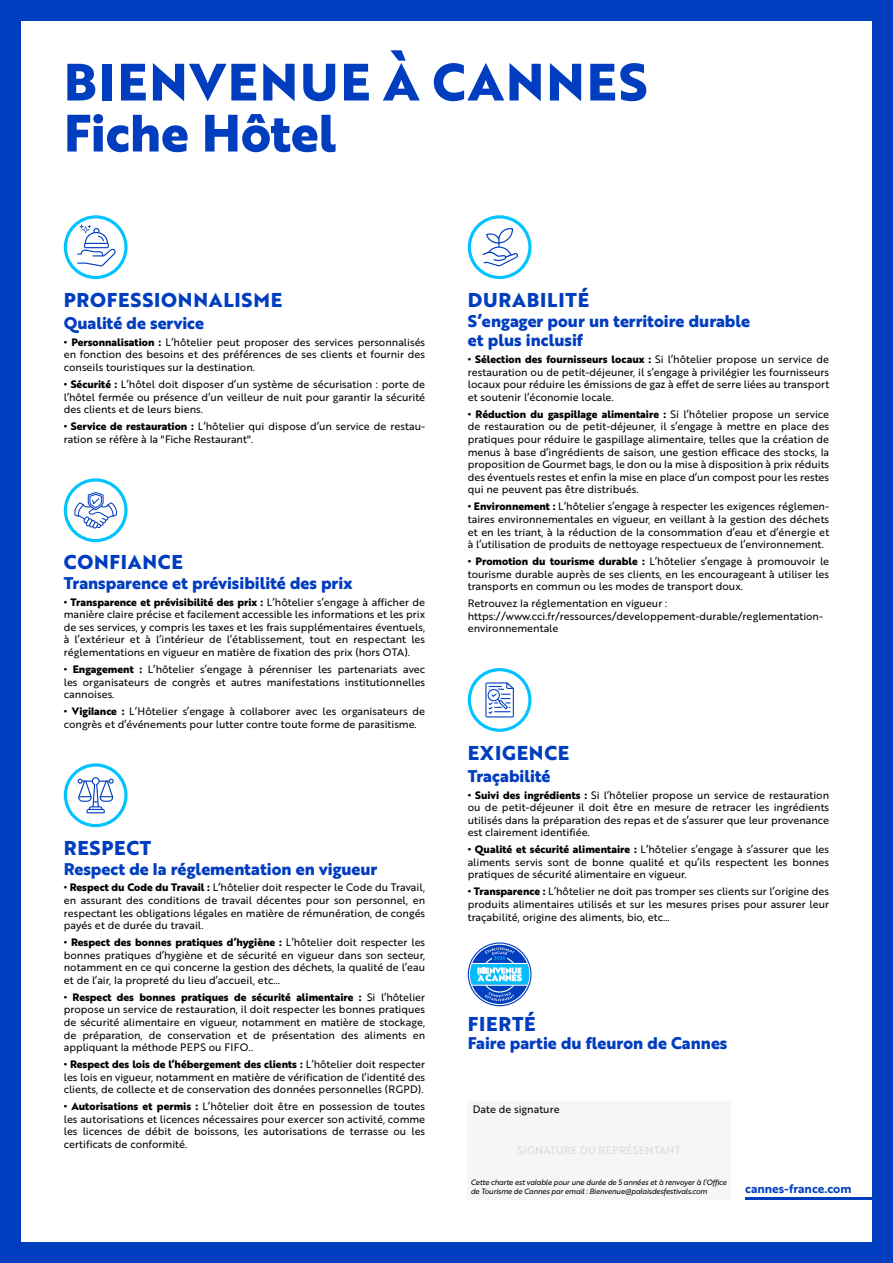
<style>
.page{position:relative;width:893px;height:1263px;background:#003dbf}
.page>*{position:absolute;margin:0;border:0;box-sizing:border-box;transform-origin:0 0}
.t1{font:700 51px/51px "Brother 1816 Extra";letter-spacing:.04em;color:#003dbf}
.t2{font:700 19.5px "Brother 1816 Extra";letter-spacing:.04em;color:#003dbf}
.t3{font:700 16.5px/19.8px "Brother 1816 Extra";color:#003dbf}
.t4{font:12px "Brother 1816 Bold";color:#003dbf}
.t5{font:10.5px/12.6px "Brother 1816 Regular";color:#000;text-align:justify}
.t6{font:700 10.5px "Brother 1816 Extra";color:#000}
.t7{font:10.5px "Brother 1816 Regular";letter-spacing:.04em;color:#dadada}
.t8{font:7.5px/9px "Brother 1816 Regular Italic";letter-spacing:-.025em;color:#000}
.s1{font-family:"Brother 1816 Extra";font-weight:700}
.s2{font-family:"Brother 1816 Regular";font-weight:400}
</style>
<div class="page">
<div style="left:21px;top:21px;width:851px;height:1221px;background:#fff"></div>
<svg style="left:64px;top:215px;width:64px;height:64px"></svg>
<div style="left:67px;top:218px;width:57px;height:58px;background:#fff;border-radius:50%"></div>
<svg style="left:77px;top:224px;width:39px;height:42px"></svg>
<svg style="left:64px;top:478px;width:64px;height:64px"></svg>
<div style="left:67px;top:482px;width:57px;height:57px;background:#fff;border-radius:50%"></div>
<svg style="left:73px;top:492px;width:44px;height:36px"></svg>
<svg style="left:64px;top:763px;width:64px;height:64px"></svg>
<div style="left:67px;top:766px;width:57px;height:58px;background:#fff;border-radius:50%"></div>
<svg style="left:77px;top:777px;width:37px;height:36px"></svg>
<svg style="left:468px;top:215px;width:63px;height:64px"></svg>
<div style="left:471px;top:218px;width:57px;height:58px;background:#fff;border-radius:50%"></div>
<svg style="left:483px;top:228px;width:35px;height:38px"></svg>
<svg style="left:468px;top:668px;width:63px;height:64px"></svg>
<div style="left:471px;top:671px;width:57px;height:58px;background:#fff;border-radius:50%"></div>
<svg style="left:485px;top:682px;width:29px;height:35px"></svg>
<hr style="left:745px;top:1197px;width:128px;height:2px;background:#003dbf">
<div style="left:468px;top:1101px;width:263px;height:98px;background:#f6f6f6"></div>
<svg style="left:469px;top:943px;width:61px;height:62px"></svg>
<h1 class="t1" style="left:64px;top:55px;width:585px">BIENVENUE À CANNES<br>Fiche Hôtel</h1>
<h2 class="t2" style="left:64px;top:285px;width:220px">PROFESSIONNALISME</h2>
<h3 class="t3" style="left:64px;top:313px;width:142px">Qualité de service</h3>
<p class="t5" style="left:64px;top:335px;width:363px"><span class="s1">• Personnalisation :</span> L’hôtelier peut proposer des services personnalisés en fonction des besoins et des préférences de ses clients et fournir des conseils touristiques sur la destination.</p>
<p class="t5" style="left:64px;top:377px;width:363px"><span class="s1">• Sécurité :</span> L’hôtel doit disposer d’un système de sécurisation : porte de l’hôtel fermée ou présence d’un veilleur de nuit pour garantir la sécurité des clients et de leurs biens.</p>
<p class="t5" style="left:64px;top:419px;width:363px"><span class="s1">• Service de restauration :</span> L’hôtelier qui dispose d’un service de restau&shy;ration se réfère à la "Fiche Restaurant".</p>
<h2 class="t2" style="left:64px;top:547px;width:121px">CONFIANCE</h2>
<h3 class="t3" style="left:64px;top:572px;width:290px">Transparence et prévisibilité des prix</h3>
<p class="t6" style="left:64px;top:594px;width:363px">• Transparence et prévisibilité des prix : <span class="s2">L’hôtelier s’engage à afficher de</span></p>
<p class="t5" style="left:64px;top:608px;width:363px">manière claire précise et facilement accessible les informations et les prix de ses services, y compris les taxes et les frais supplémentaires éventuels, à l’extérieur et à l’intérieur de l’établissement, tout en respectant les réglementations en vigueur en matière de fixation des prix (hors OTA).</p>
<p class="t5" style="left:64px;top:662px;width:363px"><span class="s1">• Engagement :</span> L’hôtelier s’engage à pérenniser les partenariats avec les organisateurs de congrès et autres manifestations institutionnelles cannoises.</p>
<p class="t5" style="left:64px;top:704px;width:363px"><span class="s1">• Vigilance :</span> L’Hôtelier s’engage à collaborer avec les organisateurs de congrès et d’événements pour lutter contre toute forme de parasitisme.</p>
<h2 class="t2" style="left:64px;top:833px;width:89px">RESPECT</h2>
<h3 class="t3" style="left:64px;top:858px;width:315px">Respect de la réglementation en vigueur</h3>
<p class="t5" style="left:64px;top:881px;width:363px"><span class="s1">• Respect du Code du Travail :</span> L’hôtelier doit respecter le Code du Travail, en assurant des conditions de travail décentes pour son personnel, en respectant les obligations légales en matière de rémunération, de congés payés et de durée du travail.</p>
<p class="t6" style="left:64px;top:934px;width:363px">• Respect des bonnes pratiques d’hygiène : <span class="s2">L’hôtelier doit respecter les</span></p>
<p class="t5" style="left:64px;top:948px;width:363px">bonnes pratiques d’hygiène et de sécurité en vigueur dans son secteur, notamment en ce qui concerne la gestion des déchets, la qualité de l’eau et de l’air, la propreté du lieu d’accueil, etc…</p>
<p class="t6" style="left:64px;top:989px;width:363px">• Respect des bonnes pratiques de sécurité alimentaire : <span class="s2">Si l’hôtelier</span></p>
<p class="t5" style="left:64px;top:1003px;width:363px">propose un service de restauration, il doit respecter les bonnes pratiques de sécurité alimentaire en vigueur, notamment en matière de stockage, de préparation, de conservation et de présentation des aliments en appliquant la méthode PEPS ou FIFO..</p>
<p class="t6" style="left:64px;top:1056px;width:363px">• Respect des lois de l’hébergement des clients : <span class="s2">L’hôtelier doit respecter</span></p>
<p class="t5" style="left:64px;top:1070px;width:363px">les lois en vigueur, notamment en matière de vérification de l’identité des clients, de collecte et de conservation des données personnelles (RGPD).</p>
<p class="t5" style="left:64px;top:1100px;width:363px"><span class="s1">• Autorisations et permis :</span> L’hôtelier doit être en possession de toutes les autorisations et licences nécessaires pour exercer son activité, comme les licences de débit de boissons, les autorisations de terrasse ou les certificats de conformité.</p>
<h2 class="t2" style="left:468px;top:285px;width:123px">DURABILITÉ</h2>
<h3 class="t3" style="left:468px;top:310px;width:284px">S’engager pour un territoire durable et plus inclusif</h3>
<p class="t6" style="left:468px;top:351px;width:363px">• Sélection des fournisseurs locaux : <span class="s2">Si l’hôtelier propose un service de</span></p>
<p class="t5" style="left:468px;top:365px;width:363px">restauration ou de petit-déjeuner, il s’engage à privilégier les fournisseurs locaux pour réduire les émissions de gaz à effet de serre liées au transport et soutenir l’économie locale.</p>
<p class="t6" style="left:468px;top:406px;width:363px">• Réduction du gaspillage alimentaire : <span class="s2">Si l’hôtelier propose un service</span></p>
<p class="t5" style="left:468px;top:420px;width:363px">de restauration ou de petit-déjeuner, il s’engage à mettre en place des pratiques pour réduire le gaspillage alimentaire, telles que la création de menus à base d’ingrédients de saison, une gestion efficace des stocks, la proposition de Gourmet bags, le don ou la mise à disposition à prix réduits des éventuels restes et enfin la mise en place d’un compost pour les restes qui ne peuvent pas être distribués.</p>
<p class="t5" style="left:468px;top:500px;width:363px"><span class="s1">• Environnement :</span> L’hôtelier s’engage à respecter les exigences réglemen&shy;taires environnementales en vigueur, en veillant à la gestion des déchets et en les triant, à la réduction de la consommation d’eau et d’énergie et à l’utilisation de produits de nettoyage respectueux de l’environnement.</p>
<p class="t5" style="left:468px;top:554px;width:363px"><span class="s1">• Promotion du tourisme durable :</span> L’hôtelier s’engage à promouvoir le tourisme durable auprès de ses clients, en les encourageant à utiliser les transports en commun ou les modes de transport doux.</p>
<p class="t5" style="left:468px;top:596px;width:357px;text-align:left">Retrouvez la réglementation en vigueur : https://www.cci.fr/ressources/developpement-durable/reglementation&shy;environnementale</p>
<h2 class="t2" style="left:468px;top:737px;width:103px">EXIGENCE</h2>
<h3 class="t3" style="left:468px;top:765px;width:84px">Traçabilité</h3>
<p class="t5" style="left:468px;top:788px;width:363px"><span class="s1">• Suivi des ingrédients :</span> Si l’hôtelier propose un service de restauration ou de petit-déjeuner il doit être en mesure de retracer les ingrédients utilisés dans la préparation des repas et de s’assurer que leur provenance est clairement identifiée.</p>
<p class="t5" style="left:468px;top:843px;width:363px"><span class="s1">• Qualité et sécurité alimentaire :</span> L’hôtelier s’engage à s’assurer que les aliments servis sont de bonne qualité et qu’ils respectent les bonnes pratiques de sécurité alimentaire en vigueur.</p>
<p class="t5" style="left:468px;top:885px;width:363px"><span class="s1">• Transparence :</span> L’hôtelier ne doit pas tromper ses clients sur l’origine des produits alimentaires utilisés et sur les mesures prises pour assurer leur traçabilité, origine des aliments, bio, etc…</p>
<h2 class="t2" style="left:468px;top:1009px;width:69px">FIERTÉ</h2>
<h3 class="t3" style="left:468px;top:1033px;width:261px">Faire partie du fleuron de Cannes</h3>
<p class="t5" style="left:473px;top:1102px;width:88px">Date de signature</p>
<p class="t7" style="left:518px;top:1142px;width:164px">SIGNATURE DU REPRÉSENTANT</p>
<p class="t8" style="left:471px;top:1178px;width:258px">Cette charte est valable pour une durée de 5 années et à renvoyer à l’Office de Tourisme de Cannes par email : Bienvenue@palaisdesfestivals.com</p>
<p class="t4" style="left:745px;top:1179px;width:108px">cannes-france.com</p>
</div>
